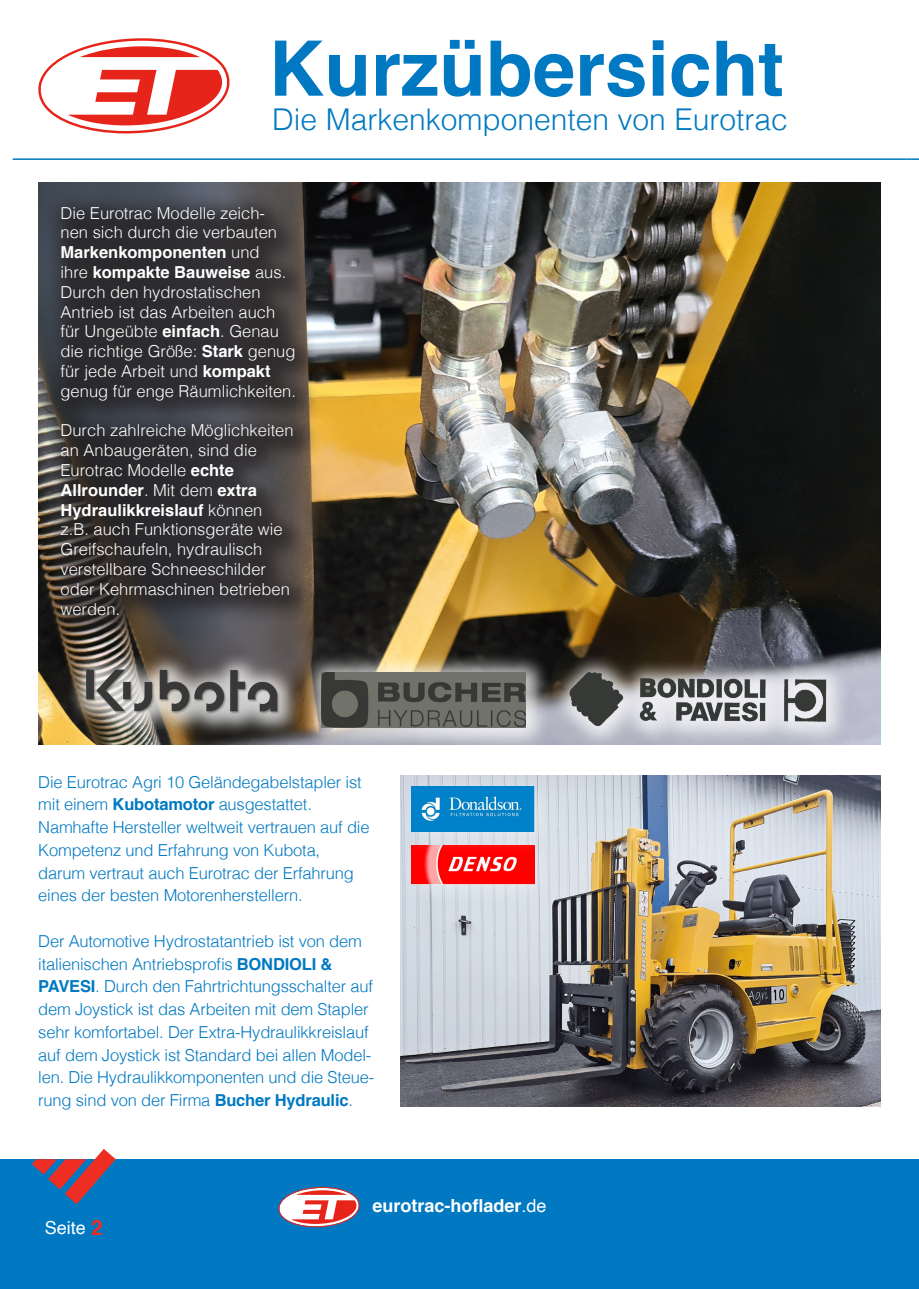
<style>
.page{position:relative;width:919px;height:1289px;background:#fff}
.page>*{position:absolute;margin:0;border:0;box-sizing:border-box;transform-origin:0 0}
.t1{font:700 76.5px "Helvetica";color:#0079c2}
.t2{font:300 30px "Helvetica";color:#0079c2}
.t3{font:700 18px "Helvetica";color:#fff}
.t4{font:18px "Helvetica";color:#fff}
.t5{font:300 16.5px/22.8px "Helvetica";letter-spacing:-.01em;color:#0079c2}
.t6{font:300 16.5px/19.8px "Helvetica";color:#fff}
.s1{font-weight:700}
.s2{font-weight:700;font-size:21px;color:#ee2e22}
.s3{font-weight:400}
</style>
<div class="page">
<div style="left:0;top:1159px;width:906px;height:129px;background:#0079c2"></div>
<div style="left:906px;top:1159px;width:12px;height:129px;background:#0079c2"></div>
<svg style="left:278px;top:1186px;width:82px;height:41px"></svg>
<img style="left:401px;top:775px;width:479px;height:331px">
<img style="left:38px;top:183px;width:842px;height:561px">
<svg style="left:32px;top:1149px;width:84px;height:55px"></svg>
<svg style="left:38px;top:38px;width:192px;height:95px"></svg>
<hr style="left:13px;top:158px;width:893px;height:2px;background:#0079c2">
<svg style="left:906px;top:158px;width:12px;height:2px"></svg>
<div style="left:45px;top:191px;width:278px;height:452px;background:#231f20;opacity:.75"></div>
<div style="left:66px;top:650px;width:238px;height:89px;background:#fff;opacity:.75"></div>
<img style="left:72px;top:669px;width:218px;height:61px">
<div style="left:301px;top:652px;width:250px;height:101px;background:#fff;opacity:.75"></div>
<img style="left:321px;top:672px;width:205px;height:55px">
<div style="left:550px;top:653px;width:300px;height:98px;background:#fff;opacity:.75"></div>
<img style="left:558px;top:672px;width:281px;height:55px">
<div style="left:397px;top:830px;width:160px;height:77px;background:#fff;opacity:.4"></div>
<img style="left:411px;top:853px;width:123px;height:31px">
<div style="left:397px;top:771px;width:160px;height:82px;background:#fff;opacity:.4"></div>
<img style="left:411px;top:786px;width:123px;height:45px">
<h1 class="t1" style="left:269px;top:7px;width:516px">Kurzübersicht</h1>
<h2 class="t2" style="left:272px;top:94px;width:517px">Die Markenkomponenten von Eurotrac</h2>
<p class="t6" style="left:61px;top:202px;width:237px">Die Eurotrac Modelle zeich&shy;nen sich durch die verbauten<br><span class="s1">Markenkomponenten</span> und<br>ihre <span class="s1">kompakte Bauweise</span> aus.<br>Durch den hydrostatischen<br>Antrieb ist das Arbeiten auch für Ungeübte <span class="s1">einfach</span>. Genau die richtige Größe: <span class="s1">Stark</span> genug für jede Arbeit und <span class="s1">kompakt </span>genug für enge Räumlichkeiten.</p>
<p class="t6" style="left:61px;top:419px;width:234px">Durch zahlreiche Möglichkeiten an Anbaugeräten, sind die<br>Eurotrac Modelle <span class="s1">echte<br>Allrounder</span>. Mit dem <span class="s1">extra<br>Hydraulikkreislauf</span> können z.B. auch Funktionsgeräte wie<br>Greifschaufeln, hydraulisch verstellbare Schneeschilder oder Kehrmaschinen betrieben werden.</p>
<p class="t5" style="left:38px;top:769px;width:333px">Die Eurotrac Agri 10 Geländegabelstapler ist mit einem <span class="s1">Kubotamotor</span> ausgestattet.<br>Namhafte Hersteller weltweit vertrauen auf die Kompetenz und Erfahrung von Kubota, darum vertraut auch Eurotrac der Erfahrung eines der besten Motorenherstellern.</p>
<p class="t5" style="left:38px;top:928px;width:337px">Der Automotive Hydrostatantrieb ist von dem italienischen Antriebsprofis <span class="s1">BONDIOLI &amp; PAVESI</span>. Durch den Fahrtrichtungsschalter auf dem Joystick ist das Arbeiten mit dem Stapler sehr komfortabel. Der Extra-Hydraulikkreislauf auf dem Joystick ist Standard bei allen Model&shy;len. Die Hydraulikkomponenten und die Steue&shy;rung sind von der Firma <span class="s1">Bucher Hydraulic</span>.</p>
<p class="t4" style="left:45px;top:1213px;width:60px">Seite <span class="s2">2</span></p>
<p class="t3" style="left:372px;top:1190px;width:176px">eurotrac-hoflader<span class="s3">.de</span></p>
</div>
